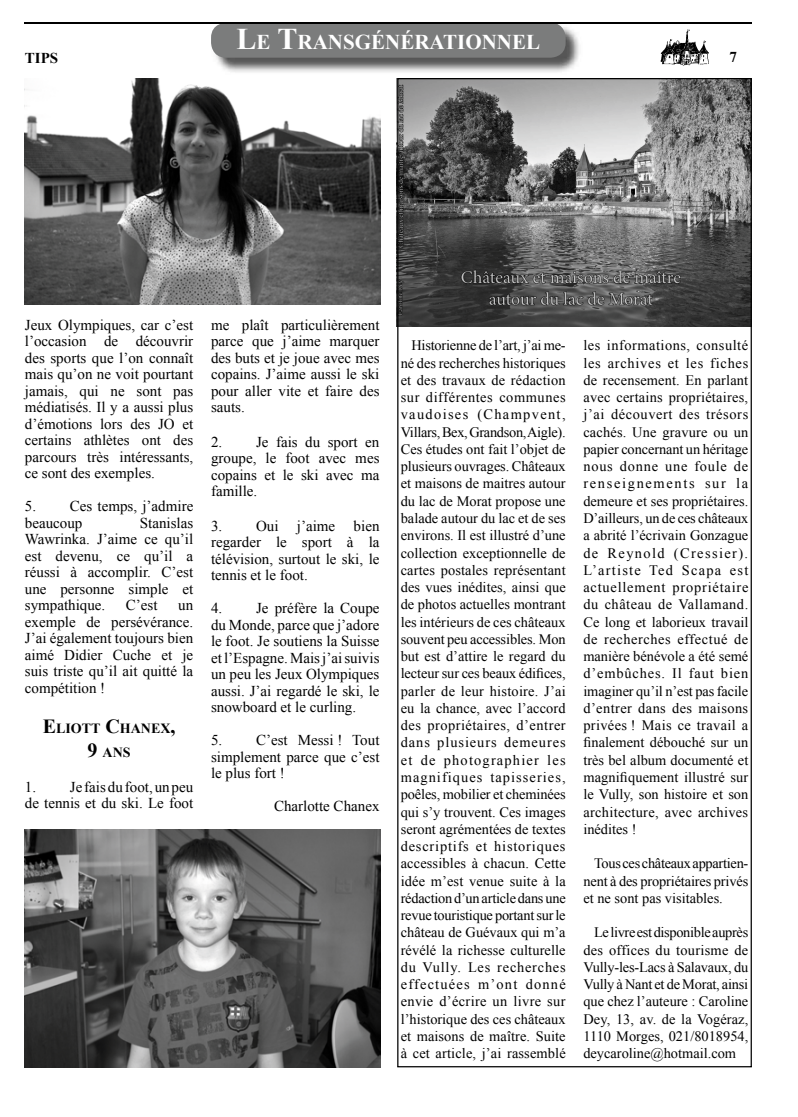
<style>
.page{position:relative;width:798px;height:1117px;background:#fff}
.page>*{position:absolute;margin:0;border:0;box-sizing:border-box;transform-origin:0 0}
.t1{font:700 21px "Times New Roman";color:#fff}
.t2{font:15px/16.5px "Times New Roman";color:#000;text-align:justify}
.t3{font:700 15px "Times New Roman";color:#000}
.t4{font:14.38px/17.2px "Times New Roman";color:#000;text-align:justify}
.t5{font:700 14px/24px "Times New Roman";color:#000;text-align:center}
.s1{font-size:30px}
.s2{font-size:20px}
</style>
<div class="page">
<img style="left:211px;top:23px;width:371px;height:49px">
<div style="left:211px;top:23px;width:354px;height:35px;background:#7b7c7c;border-radius:15px"></div>
<img style="left:660px;top:29px;width:49px;height:36px">
<hr style="left:25px;top:22px;width:726px;height:1px;background:#000">
<img style="left:25px;top:829px;width:355px;height:238px">
<img style="left:24px;top:78px;width:356px;height:227px">
<svg style="left:397px;top:78px;width:354px;height:989px"></svg>
<h1 class="t1" style="left:236px;top:28px;width:305px"><span class="s1">L</span>E <span class="s1">T</span>RANSGÉNÉRATIONNEL</h1>
<p class="t3" style="left:25px;top:47px;width:35px">TIPS</p>
<p class="t3" style="left:729px;top:47px;width:9px">7</p>
<p class="t2" style="left:25px;top:316px;width:170px">Jeux Olympiques, car c’est l’occasion de découvrir des sports que l’on connaît mais qu’on ne voit pourtant jamais, qui ne sont pas médiatisés. Il y a aussi plus d’émotions lors des JO et certains athlètes ont des parcours très intéressants, ce sont des exemples.</p>
<p class="t2" style="left:25px;top:497px;width:170px">5. Ces temps, j’admire beaucoup</p>
<p class="t2" style="left:25px;top:514px;width:170px;text-indent:115px">Stanislas Wawrinka. J’aime ce qu’il est devenu, ce qu’il a réussi à accomplir. C’est une personne simple et sympathique.</p>
<p class="t2" style="left:126px;top:596px;width:33px">C’est</p>
<p class="t2" style="left:25px;top:596px;width:170px;text-indent:153px">un exemple de persévérance.<br>J’ai également toujours bien aimé Didier Cuche et je suis triste qu’il ait quitté la compétition !</p>
<p class="t5" style="left:43px;top:716px;width:134px"><span class="s2">E</span>LIOTT <span class="s2">C</span>HANEX<span class="s2">,<br>9</span> ANS</p>
<p class="t2" style="left:25px;top:778px;width:170px">1. Je fais du foot, un peu de tennis et du ski. Le foot</p>
<p class="t2" style="left:211px;top:316px;width:170px">me plaît particulièrement parce que j’aime marquer des buts et je joue avec mes copains. J’aime aussi le ski pour aller vite et faire des sauts.</p>
<p class="t2" style="left:211px;top:433px;width:170px">2. Je fais du sport en groupe, le foot avec mes copains et le ski avec ma famille.</p>
<p class="t2" style="left:211px;top:517px;width:170px">3. Oui j’aime bien regarder le sport à la télévision, surtout le ski, le tennis et le foot.</p>
<p class="t2" style="left:211px;top:599px;width:170px">4. Je préfère la Coupe du Monde, parce que j’adore le foot. Je soutiens la Suisse et l’Espagne. Mais j’ai suivis un peu les Jeux Olympiques aussi. J’ai regardé le ski, le snowboard et le curling.</p>
<p class="t2" style="left:211px;top:731px;width:170px">5. C’est Messi ! Tout simplement parce que c’est le plus fort !</p>
<p class="t2" style="left:274px;top:797px;width:107px">Charlotte Chanex</p>
<p class="t4" style="left:400px;top:336px;width:166px;text-indent:11px">Historienne de l’art, j’ai me&shy;né des recherches historiques et des travaux de rédaction sur différentes communes vaudoises (Champvent, Villars, Bex, Grandson, Aigle).<br>Ces études ont fait l’objet de plusieurs ouvrages. Châteaux et maisons de maitres autour du lac de Morat propose une balade autour du lac et de ses environs. Il est illustré d’une collection exceptionnelle de cartes postales représentant des vues inédites, ainsi que de photos actuelles montrant les intérieurs de ces châteaux souvent peu accessibles. Mon but est d’attire le regard du lecteur sur ces beaux édifices, parler de leur histoire. J’ai eu la chance, avec l’accord des propriétaires, d’entrer dans plusieurs demeures et de photographier les magnifiques tapisseries, poêles, mobilier et cheminées qui s’y trouvent. Ces images seront agrémentées de textes descriptifs et historiques accessibles à chacun. Cette idée m’est venue suite à la rédaction d’un article dans une revue touristique portant sur le château de Guévaux qui m’a révélé la richesse culturelle du Vully. Les recherches effectuées m’ont donné envie d’écrire un livre sur l’historique des ces châteaux et maisons de maître. Suite à cet article, j’ai rassemblé</p>
<p class="t4" style="left:583px;top:336px;width:166px">les informations, consulté les archives et les fiches de recensement. En parlant avec certains propriétaires, j’ai découvert des trésors cachés. Une gravure ou un papier concernant un héritage nous donne une foule de renseignements sur la demeure et ses propriétaires.<br>D’ailleurs, un de ces châteaux a abrité l’écrivain Gonzague de Reynold (Cressier).<br>L’artiste Ted Scapa est actuellement propriétaire du château de Vallamand.<br>Ce long et laborieux travail de recherches effectué de manière bénévole a été semé d’embûches. Il faut bien imaginer qu’il n’est pas facile d’entrer dans des maisons privées ! Mais ce travail a finalement débouché sur un très bel album documenté et magnifiquement illustré sur le Vully, son histoire et son architecture, avec archives inédites !</p>
<p class="t4" style="left:583px;top:854px;width:166px;text-indent:11px">Tous ces châteaux appartien&shy;nent à des propriétaires privés et ne sont pas visitables.</p>
<p class="t4" style="left:583px;top:923px;width:166px;text-indent:11px">Le livre est disponible auprès des offices du tourisme de Vully-les-Lacs à Salavaux, du Vully à Nant et de Morat, ainsi que chez l’auteure : Caroline Dey, 13, av. de la Vogéraz, 1110 Morges, 021/8018954, deycaroline@hotmail.com</p>
</div>
